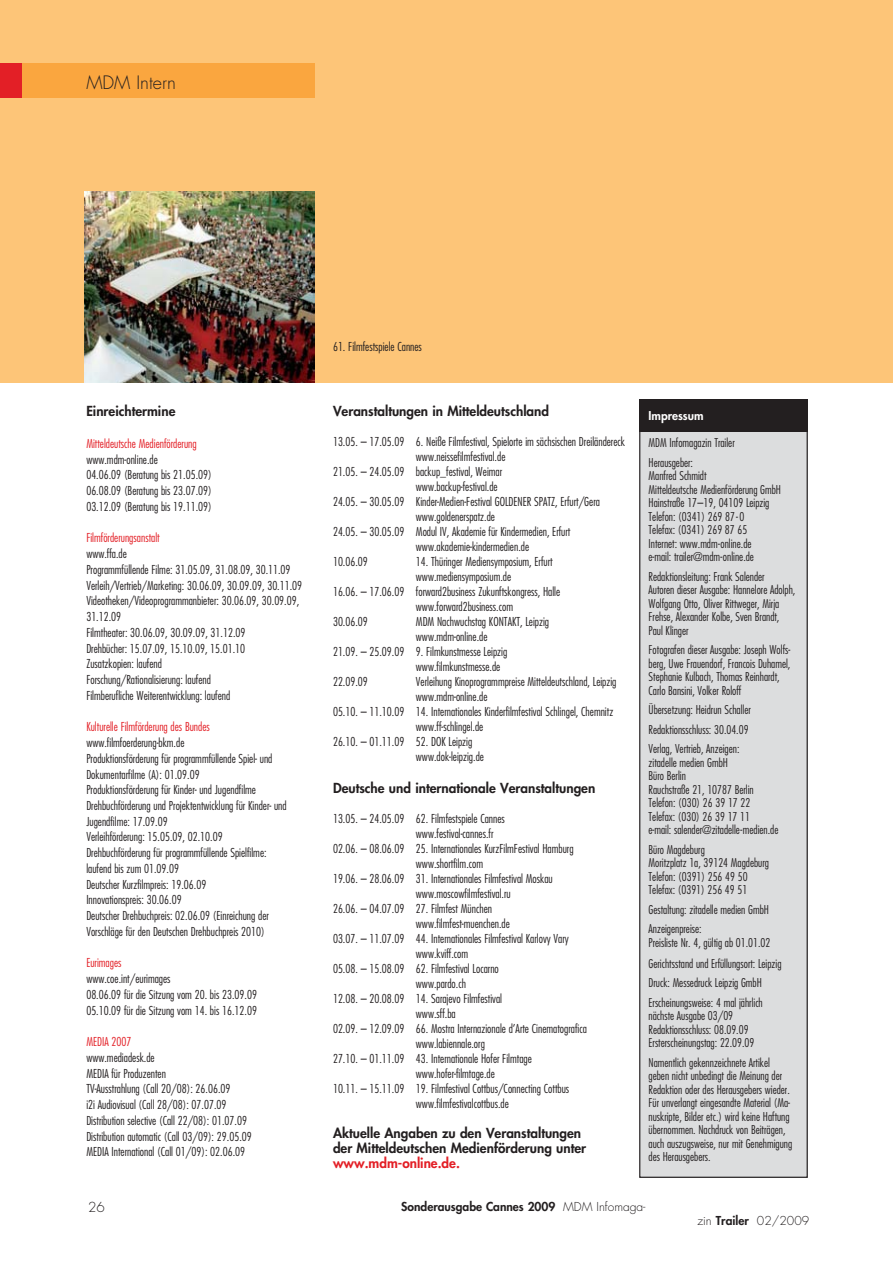
<style>
.page{position:relative;width:893px;height:1263px;background:#fff}
.page>*{position:absolute;margin:0;border:0;box-sizing:border-box;transform-origin:0 0}
.t1{font:300 18px "Futura";color:#231f20}
.t2{font:800 13.5px/15px "Futura";color:#231f20}
.t3{font:800 13.5px "Futura";color:#e31f26}
.t4{font:300 13.5px "Futura";color:#231f20}
.t5{font:300 condensed 12px/15.8px "Futura";color:#231f20}
.t6{font:300 condensed 12px "Futura";color:#e31f26}
.t7{font:800 12px "Futura";color:#231f20}
.t8{font:300 12px "Futura";color:#231f20}
.t9{font:300 condensed 11.85px/13.5px "Futura";color:#231f20}
.t10{font:800 11.85px "Futura";color:#fff}
.s1{font-weight:300}
.s2{font-weight:800}
</style>
<div class="page">
<div style="left:0;top:0;width:892px;height:383px;background:#fdc578"></div>
<div style="left:0;top:64px;width:314px;height:34px;background:#faa63f"></div>
<div style="left:0;top:64px;width:21px;height:34px;background:#e31f26"></div>
<div style="left:640px;top:404px;width:167px;height:773px;background:#dcddde"></div>
<div style="left:639px;top:403px;width:169px;height:775px;border:1px solid #231f20"></div>
<div style="left:639px;top:399px;width:169px;height:32px;background:#231f20"></div>
<img style="left:85px;top:191px;width:229px;height:192px">
<h1 class="t1" style="left:86px;top:74px;width:91px">MDM Intern</h1>
<p class="t2" style="left:86px;top:405px;width:91px">Einreichtermine</p>
<p class="t6" style="left:86px;top:438px;width:112px">Mitteldeutsche Medienförderung</p>
<p class="t5" style="left:86px;top:452px;width:127px">www.mdm-online.de<br>04.06.09 (Beratung bis 21.05.09)<br>06.08.09 (Beratung bis 23.07.09)<br>03.12.09 (Beratung bis 19.11.09)</p>
<p class="t6" style="left:86px;top:533px;width:75px">Filmförderungsanstalt</p>
<p class="t5" style="left:86px;top:547px;width:217px">www.ffa.de<br>Programmfüllende Filme: 31.05.09, 31.08.09, 30.11.09<br>Verleih/Vertrieb/Marketing: 30.06.09, 30.09.09, 30.11.09<br>Videotheken/Videoprogrammanbieter: 30.06.09, 30.09.09, 31.12.09<br>Filmtheater: 30.06.09, 30.09.09, 31.12.09<br>Drehbücher: 15.07.09, 15.10.09, 15.01.10<br>Zusatzkopien: laufend<br>Forschung/Rationalisierung: laufend<br>Filmberufliche Weiterentwicklung: laufend</p>
<p class="t6" style="left:86px;top:722px;width:125px">Kulturelle Filmförderung des Bundes</p>
<p class="t5" style="left:86px;top:736px;width:202px">www.filmfoerderung-bkm.de<br>Produktionsförderung für programmfüllende Spiel- und Dokumentarfilme (A): 01.09.09<br>Produktionsförderung für Kinder- und Jugendfilme Drehbuchförderung und Projektentwicklung für Kinder- und Jugendfilme: 17.09.09<br>Verleihförderung: 15.05.09, 02.10.09<br>Drehbuchförderung für programmfüllende Spielfilme: laufend bis zum 01.09.09<br>Deutscher Kurzfilmpreis: 19.06.09<br>Innovationspreis: 30.06.09<br>Deutscher Drehbuchpreis: 02.06.09 (Einreichung der Vorschläge für den Deutschen Drehbuchpreis 2010)</p>
<p class="t6" style="left:86px;top:958px;width:37px">Eurimages</p>
<p class="t5" style="left:86px;top:972px;width:172px">www.coe.int/eurimages<br>08.06.09 für die Sitzung vom 20. bis 23.09.09<br>05.10.09 für die Sitzung vom 14. bis 16.12.09</p>
<p class="t6" style="left:86px;top:1037px;width:47px">MEDIA 2007</p>
<p class="t5" style="left:86px;top:1050px;width:167px">www.mediadesk.de<br>MEDIA für Produzenten<br>TV-Ausstrahlung (Call 20/08): 26.06.09<br>i2i Audiovisual (Call 28/08): 07.07.09<br>Distribution selective (Call 22/08): 01.07.09<br>Distribution automatic (Call 03/09): 29.05.09<br>MEDIA International (Call 01/09): 02.06.09</p>
<p class="t4" style="left:88px;top:1201px;width:18px">26</p>
<p class="t5" style="left:333px;top:340px;width:90px">61. Filmfestspiele Cannes</p>
<p class="t2" style="left:333px;top:405px;width:218px">Veranstaltungen in Mitteldeutschland</p>
<p class="t5" style="left:333px;top:435px;width:294px">13.05. – 17.05.09 6. Neiße Filmfestival, Spielorte im sächsischen Dreiländereck</p>
<p class="t5" style="left:416px;top:450px;width:91px">www.neissefilmfestival.de</p>
<p class="t5" style="left:333px;top:465px;width:171px">21.05. – 24.05.09 backup_festival, Weimar</p>
<p class="t5" style="left:416px;top:480px;width:83px">www.backup-festival.de</p>
<p class="t5" style="left:333px;top:495px;width:268px">24.05. – 30.05.09 Kinder-Medien-Festival GOLDENER SPATZ, Erfurt/Gera</p>
<p class="t5" style="left:416px;top:510px;width:81px">www.goldenerspatz.de</p>
<p class="t5" style="left:333px;top:525px;width:239px">24.05. – 30.05.09 Modul IV, Akademie für Kindermedien, Erfurt</p>
<p class="t5" style="left:416px;top:540px;width:115px">www.akademie-kindermedien.de</p>
<p class="t5" style="left:333px;top:555px;width:36px">10.06.09</p>
<p class="t5" style="left:416px;top:555px;width:138px">14. Thüringer Mediensymposium, Erfurt</p>
<p class="t5" style="left:416px;top:570px;width:97px">www.mediensymposium.de</p>
<p class="t5" style="left:333px;top:585px;width:229px">16.06. – 17.06.09 forward2business Zukunftskongress, Halle</p>
<p class="t5" style="left:416px;top:600px;width:99px">www.forward2business.com</p>
<p class="t5" style="left:333px;top:615px;width:36px">30.06.09</p>
<p class="t5" style="left:416px;top:615px;width:135px">MDM Nachwuchstag KONTAKT, Leipzig</p>
<p class="t5" style="left:416px;top:630px;width:73px">www.mdm-online.de</p>
<p class="t5" style="left:333px;top:645px;width:176px">21.09. – 25.09.09 9. Filmkunstmesse Leipzig</p>
<p class="t5" style="left:416px;top:660px;width:86px">www.filmkunstmesse.de</p>
<p class="t5" style="left:333px;top:675px;width:36px">22.09.09</p>
<p class="t5" style="left:416px;top:675px;width:202px">Verleihung Kinoprogrammpreise Mitteldeutschland, Leipzig</p>
<p class="t5" style="left:416px;top:690px;width:73px">www.mdm-online.de</p>
<p class="t5" style="left:333px;top:705px;width:282px">05.10. – 11.10.09 14. Internationales Kinderfilmfestival Schlingel, Chemnitz</p>
<p class="t5" style="left:416px;top:720px;width:69px">www.ff-schlingel.de</p>
<p class="t5" style="left:333px;top:735px;width:141px">26.10. – 01.11.09 52. DOK Leipzig</p>
<p class="t5" style="left:416px;top:750px;width:70px">www.dok-leipzig.de</p>
<p class="t2" style="left:333px;top:781px;width:264px">Deutsche und internationale Veranstaltungen</p>
<p class="t5" style="left:333px;top:811px;width:173px">13.05. – 24.05.09 62. Filmfestspiele Cannes</p>
<p class="t5" style="left:416px;top:826px;width:79px">www.festival-cannes.fr</p>
<p class="t5" style="left:333px;top:841px;width:242px">02.06. – 08.06.09 25. Internationales KurzFilmFestival Hamburg</p>
<p class="t5" style="left:416px;top:856px;width:69px">www.shortfilm.com</p>
<p class="t5" style="left:333px;top:871px;width:221px">19.06. – 28.06.09 31. Internationales Filmfestival Moskau</p>
<p class="t5" style="left:416px;top:886px;width:96px">www.moscowfilmfestival.ru</p>
<p class="t5" style="left:333px;top:901px;width:161px">26.06. – 04.07.09 27. Filmfest München</p>
<p class="t5" style="left:416px;top:916px;width:95px">www.filmfest-muenchen.de</p>
<p class="t5" style="left:333px;top:931px;width:237px">03.07. – 11.07.09 44. Internationales Filmfestival Karlovy Vary</p>
<p class="t5" style="left:416px;top:946px;width:54px">www.kviff.com</p>
<p class="t5" style="left:333px;top:961px;width:167px">05.08. – 15.08.09 62. Filmfestival Locarno</p>
<p class="t5" style="left:416px;top:976px;width:52px">www.pardo.ch</p>
<p class="t5" style="left:333px;top:991px;width:171px">12.08. – 20.08.09 14. Sarajevo Filmfestival</p>
<p class="t5" style="left:416px;top:1006px;width:41px">www.sff.ba</p>
<p class="t5" style="left:333px;top:1021px;width:255px">02.09. – 12.09.09 66. Mostra Internazionale d’Arte Cinematografica</p>
<p class="t5" style="left:416px;top:1036px;width:70px">www.labiennale.org</p>
<p class="t5" style="left:333px;top:1051px;width:200px">27.10. – 01.11.09 43. Internationale Hofer Filmtage</p>
<p class="t5" style="left:416px;top:1066px;width:80px">www.hofer-filmtage.de</p>
<p class="t5" style="left:333px;top:1081px;width:238px">10.11. – 15.11.09 19. Filmfestival Cottbus/Connecting Cottbus</p>
<p class="t5" style="left:416px;top:1096px;width:94px">www.filmfestivalcottbus.de</p>
<p class="t2" style="left:333px;top:1126px;width:255px">Aktuelle Angaben zu den Veranstaltungen der Mitteldeutschen Medienförderung unter</p>
<p class="t3" style="left:333px;top:1156px;width:128px">www.mdm-online.de.</p>
<p class="t10" style="left:648px;top:410px;width:57px">Impressum</p>
<p class="t9" style="left:648px;top:434px;width:88px;line-height:19.5px">MDM Infomagazin Trailer<br>Herausgeber:</p>
<p class="t9" style="left:648px;top:470px;width:134px">Manfred Schmidt<br>Mitteldeutsche Medienförderung GmbH<br>Hainstraße 17–19, 04109 Leipzig<br>Telefon: (0341) 269 87- 0<br>Telefax: (0341) 269 87 65<br>Internet: www.mdm-online.de<br>e-mail: trailer@mdm-online.de</p>
<p class="t9" style="left:648px;top:570px;width:148px">Redaktionsleitung: Frank Salender<br>Autoren dieser Ausgabe: Hannelore Adolph, Wolfgang Otto, Oliver Rittweger, Mirja Frehse, Alexander Kolbe, Sven Brandt, Paul Klinger</p>
<p class="t9" style="left:648px;top:644px;width:143px">Fotografen dieser Ausgabe: Joseph Wolfs&shy;berg, Uwe Frauendorf, Francois Duhamel, Stephanie Kulbach, Thomas Reinhardt, Carlo Bansini, Volker Roloff</p>
<p class="t9" style="left:648px;top:701px;width:104px;line-height:19.5px">Übersetzung: Heidrun Schaller<br>Redaktionsschluss: 30.04.09<br>Verlag, Vertrieb, Anzeigen:</p>
<p class="t9" style="left:648px;top:756px;width:131px">zitadelle medien GmbH<br>Büro Berlin<br>Rauchstraße 21, 10787 Berlin<br>Telefon: (030) 26 39 17 22<br>Telefax: (030) 26 39 17 11<br>e-mail: salender@zitadelle-medien.de</p>
<p class="t9" style="left:648px;top:843px;width:122px">Büro Magdeburg<br>Moritzplatz 1a, 39124 Magdeburg<br>Telefon: (0391) 256 49 50<br>Telefax: (0391) 256 49 51</p>
<p class="t9" style="left:648px;top:900px;width:122px;line-height:19.5px">Gestaltung: zitadelle medien GmbH<br>Anzeigenpreise:</p>
<p class="t9" style="left:648px;top:933px;width:134px;line-height:21px">Preisliste Nr. 4, gültig ab 01.01.02<br>Gerichtsstand und Erfüllungsort: Leipzig</p>
<p class="t9" style="left:648px;top:974px;width:116px;line-height:19.5px">Druck: Messedruck Leipzig GmbH<br>Erscheinungsweise: 4 mal jährlich</p>
<p class="t9" style="left:648px;top:1010px;width:107px">nächste Ausgabe 03/09<br>Redaktionsschluss: 08.09.09<br>Ersterscheinungstag: 22.09.09</p>
<p class="t9" style="left:648px;top:1056px;width:145px">Namentlich gekennzeichnete Artikel geben nicht unbedingt die Meinung der Redaktion oder des Herausgebers wieder.<br>Für unverlangt eingesandte Material (Ma&shy;nuskripte, Bilder etc.) wird keine Haftung übernommen. Nachdruck von Beiträgen, auch auszugsweise, nur mit Genehmigung des Herausgebers.</p>
<p class="t7" style="left:401px;top:1201px;width:246px">Sonderausgabe Cannes 2009 <span class="s1">MDM Infomaga-</span></p>
<p class="t8" style="left:697px;top:1215px;width:113px">zin <span class="s2">Trailer</span> 02/2009</p>
</div>
